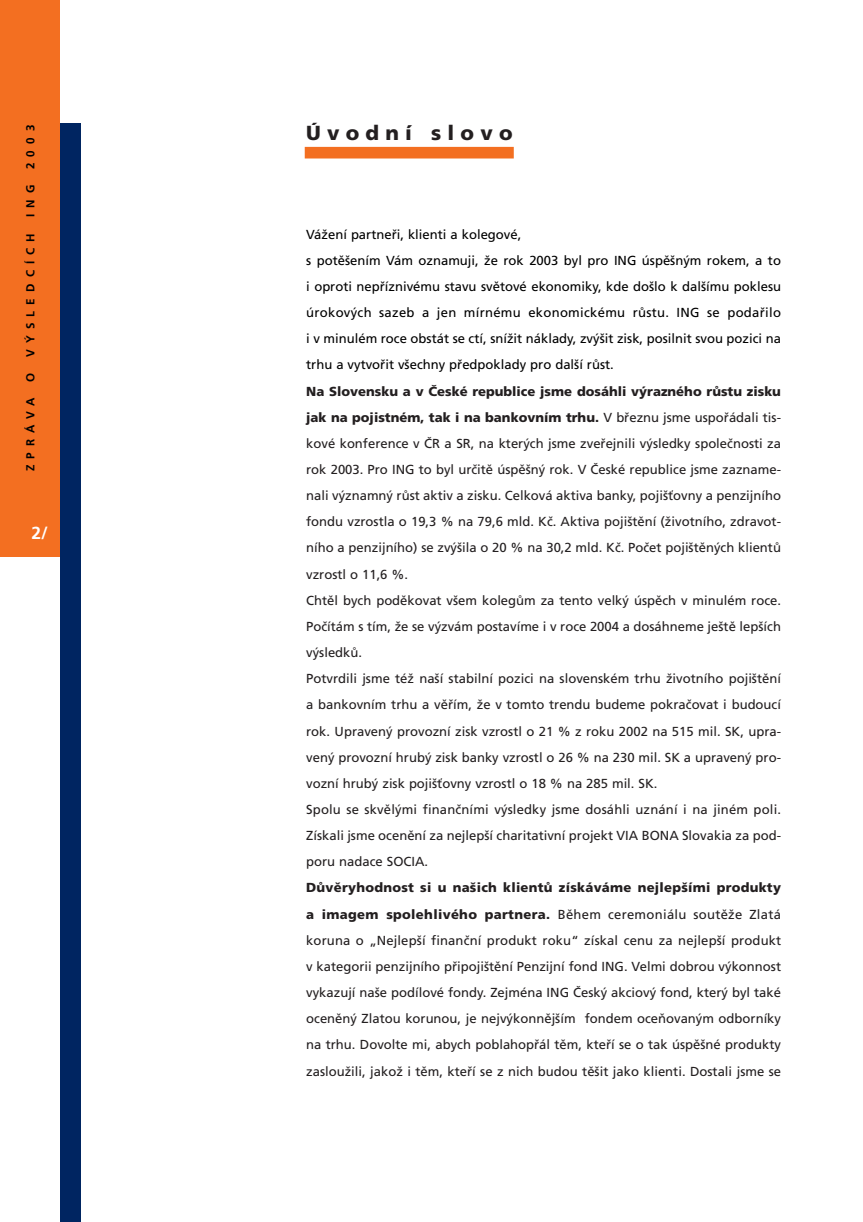
<style>
.page{position:relative;width:863px;height:1222px;background:#fff}
.page>*{position:absolute;margin:0;border:0;box-sizing:border-box;transform-origin:0 0}
.t1{font:900 20.3px "Frutiger CE";letter-spacing:.305em;color:#231f20}
.t2{font:700 17.5px "Frutiger CE";color:#fff}
.t3{font:13.12px/26.1px "Frutiger CE";color:#231f20}
.t4{font:13.12px/26.1px "Frutiger CE";color:#000}
.t5{font:700 11.55px "Frutiger CE";letter-spacing:.525em;color:#000}
.s1{font-weight:900}
</style>
<div class="page">
<div style="left:0;top:0;width:60px;height:556px;background:#f36f21"></div>
<div style="left:60px;top:123px;width:21px;height:1098px;background:#002561"></div>
<div style="left:305px;top:147px;width:209px;height:11px;background:#f36f21"></div>
<p class="t5" style="left:26px;top:169px;width:46px;rotate:-90deg">2003</p>
<p class="t5" style="left:26px;top:217px;width:34px;rotate:-90deg">ING</p>
<p class="t5" style="left:26px;top:357px;width:125px;rotate:-90deg">VÝSLEDCÍCH</p>
<p class="t5" style="left:26px;top:382px;width:11px;rotate:-90deg">O</p>
<p class="t5" style="left:26px;top:471px;width:75px;rotate:-90deg">ZPRÁVA</p>
<h2 class="t2" style="left:31px;top:526px;width:18px">2/</h2>
<h1 class="t1" style="left:306px;top:126px;width:208px">Úvodní slovo</h1>
<p class="t4" style="left:306px;top:223px;width:476px">Vážení partneři, klienti a kolegové,<br>s potěšením Vám oznamuji, že rok 2003 byl pro ING úspěšným rokem, a to i oproti nepříznivému stavu světové ekonomiky, kde došlo k dalšímu poklesu úrokových sazeb a jen mírnému ekonomickému růstu. ING se podařilo i v minulém roce obstát se ctí, snížit náklady, zvýšit zisk, posilnit svou pozici na trhu a vytvořit všechny předpoklady pro další růst.</p>
<p class="t3" style="left:306px;top:379px;width:476px"><span class="s1">Na Slovensku a v České republice jsme dosáhli výrazného růstu zisku jak na pojistném, tak i na bankovním trhu.</span> V březnu jsme uspořádali tis&shy;kové konference v ČR a SR, na kterých jsme zveřejnili výsledky společnosti za rok 2003. Pro ING to byl určitě úspěšný rok. V České republice jsme zazname&shy;nali významný růst aktiv a zisku. Celková aktiva banky, pojišťovny a penzijního fondu vzrostla o 19,3 % na 79,6 mld. Kč. Aktiva pojištění (životního, zdravot&shy;ního a penzijního) se zvýšila o 20 % na 30,2 mld. Kč. Počet pojištěných klientů vzrostl o 11,6 %.<br>Chtěl bych poděkovat všem kolegům za tento velký úspěch v minulém roce.<br>Počítám s tím, že se výzvám postavíme i v roce 2004 a dosáhneme ještě lepších výsledků.<br>Potvrdili jsme též naší stabilní pozici na slovenském trhu životního pojištění a bankovním trhu a věřím, že v tomto trendu budeme pokračovat i budoucí rok. Upravený provozní zisk vzrostl o 21 % z roku 2002 na 515 mil. SK, upra&shy;vený provozní hrubý zisk banky vzrostl o 26 % na 230 mil. SK a upravený pro&shy;vozní hrubý zisk pojišťovny vzrostl o 18 % na 285 mil. SK.<br>Spolu se skvělými finančními výsledky jsme dosáhli uznání i na jiném poli.<br>Získali jsme ocenění za nejlepší charitativní projekt VIA BONA Slovakia za pod&shy;poru nadace SOCIA.</p>
<p class="t3" style="left:306px;top:876px;width:476px;text-align:justify"><span class="s1">Důvěryhodnost si u našich klientů získáváme nejlepšími produkty a imagem spolehlivého partnera.</span> Během ceremoniálu soutěže Zlatá koruna o „Nejlepší finanční produkt roku“ získal cenu za nejlepší produkt v kategorii penzijního připojištění Penzijní fond ING. Velmi dobrou výkonnost vykazují naše podílové fondy. Zejména ING Český akciový fond, který byl také oceněný Zlatou korunou, je nejvýkonnějším fondem oceňovaným odborníky na trhu. Dovolte mi, abych poblahopřál těm, kteří se o tak úspěšné produkty zasloužili, jakož i těm, kteří se z nich budou těšit jako klienti. Dostali jsme se</p>
</div>
